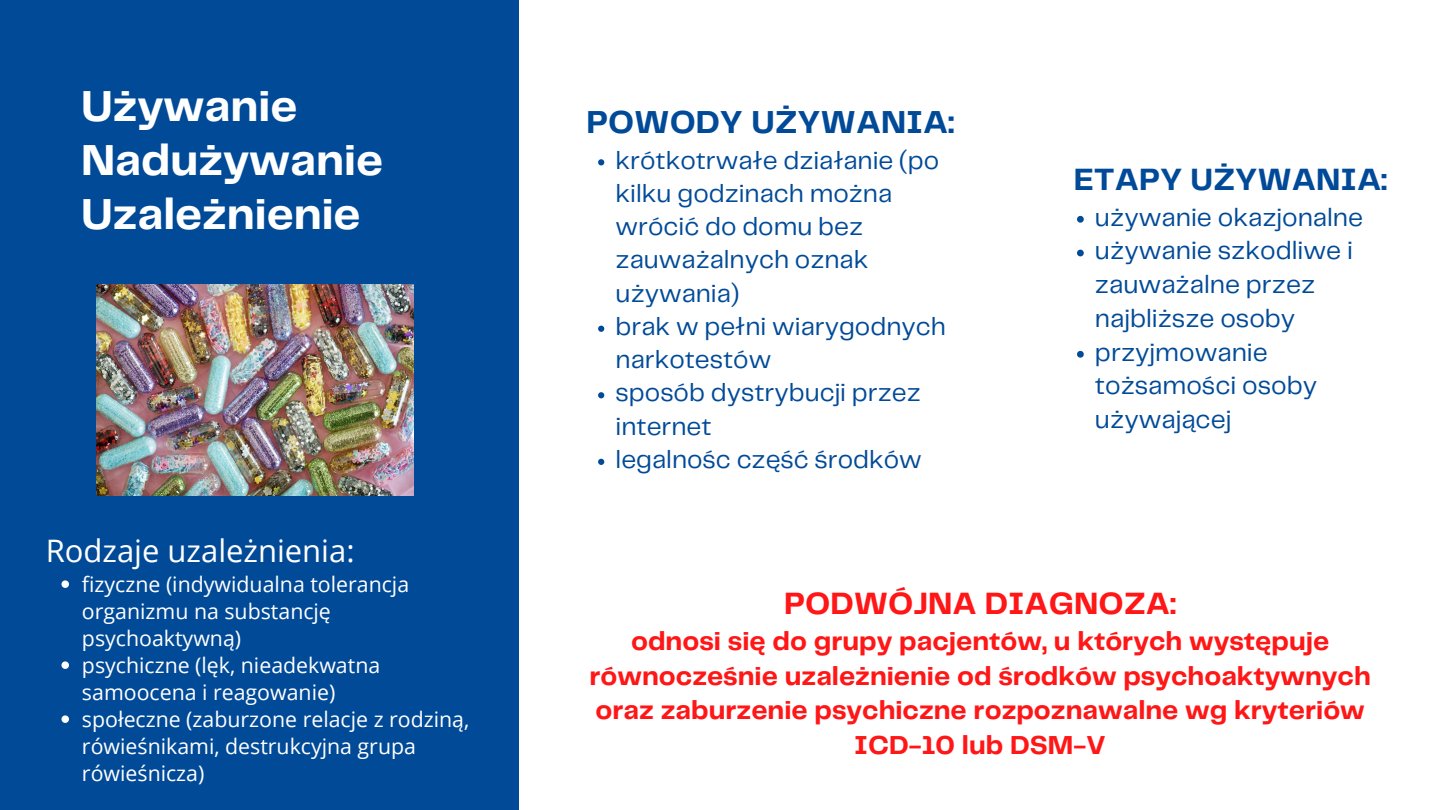
<style>
.page{position:relative;width:1440px;height:810px;background:#fff}
.page>*{position:absolute;margin:0;border:0;box-sizing:border-box;transform-origin:0 0}
.t1{font:700 45px/54px "Telegraf";color:#fff}
.t2{font:700 33px "Telegraf";color:#004a98}
.t3{font:700 32px "Telegraf";color:#ff1616}
.t4{font:700 32px "Telegraf";color:#004a98}
.t5{font:31px "Open Sans";color:#fff}
.t6{font:700 27px/34.5px "Telegraf";color:#ff1616;text-align:center}
.t7{font:26px/33.7px "Telegraf";color:#004a98}
.t8{font:25.8px/33.3px "Telegraf";color:#004a98}
.t9{font:21.3px/27px "Open Sans";color:#fff}
</style>
<div class="page">
<div style="left:0;top:0;width:518px;height:810px;background:#004a98"></div>
<img style="left:97px;top:285px;width:317px;height:211px">
<svg style="left:1077px;top:216px;width:7px;height:7px"></svg>
<svg style="left:1077px;top:250px;width:7px;height:6px"></svg>
<svg style="left:1077px;top:351px;width:7px;height:7px"></svg>
<svg style="left:598px;top:159px;width:6px;height:6px"></svg>
<svg style="left:598px;top:326px;width:6px;height:6px"></svg>
<svg style="left:598px;top:392px;width:6px;height:6px"></svg>
<svg style="left:598px;top:459px;width:6px;height:6px"></svg>
<svg style="left:62px;top:580px;width:7px;height:8px"></svg>
<svg style="left:62px;top:661px;width:7px;height:8px"></svg>
<svg style="left:62px;top:715px;width:7px;height:8px"></svg>
<h1 class="t1" style="left:81px;top:79px;width:304px">Używanie<br>Nadużywanie<br>Uzależnienie</h1>
<h3 class="t5" style="left:46px;top:529px;width:310px">Rodzaje uzależnienia:</h3>
<p class="t9" style="left:82px;top:570px;width:389px">fizyczne (indywidualna tolerancja organizmu na substancję psychoaktywną)<br>psychiczne (lęk, nieadekwatna samoocena i reagowanie)<br>społeczne (zaburzone relacje z rodziną, rówieśnikami, destrukcyjna grupa rówieśnicza)</p>
<h2 class="t2" style="left:587px;top:99px;width:369px">POWODY UŻYWANIA:</h2>
<p class="t8" style="left:616px;top:143px;width:332px">krótkotrwałe działanie (po kilku godzinach można wrócić do domu bez zauważalnych oznak używania)<br>brak w pełni wiarygodnych narkotestów<br>sposób dystrybucji przez internet<br>legalnośc część środków</p>
<h3 class="t4" style="left:1074px;top:157px;width:315px">ETAPY UŻYWANIA:</h3>
<p class="t7" style="left:1095px;top:199px;width:270px">używanie okazjonalne używanie szkodliwe i zauważalne przez najbliższe osoby przyjmowanie tożsamości osoby używającej</p>
<h3 class="t3" style="left:784px;top:581px;width:393px">PODWÓJNA DIAGNOZA:</h3>
<p class="t6" style="left:590px;top:624px;width:783px">odnosi się do grupy pacjentów, u których występuje równocześnie uzależnienie od środków psychoaktywnych oraz zaburzenie psychiczne rozpoznawalne wg kryteriów ICD-10 lub DSM-V</p>
</div>
